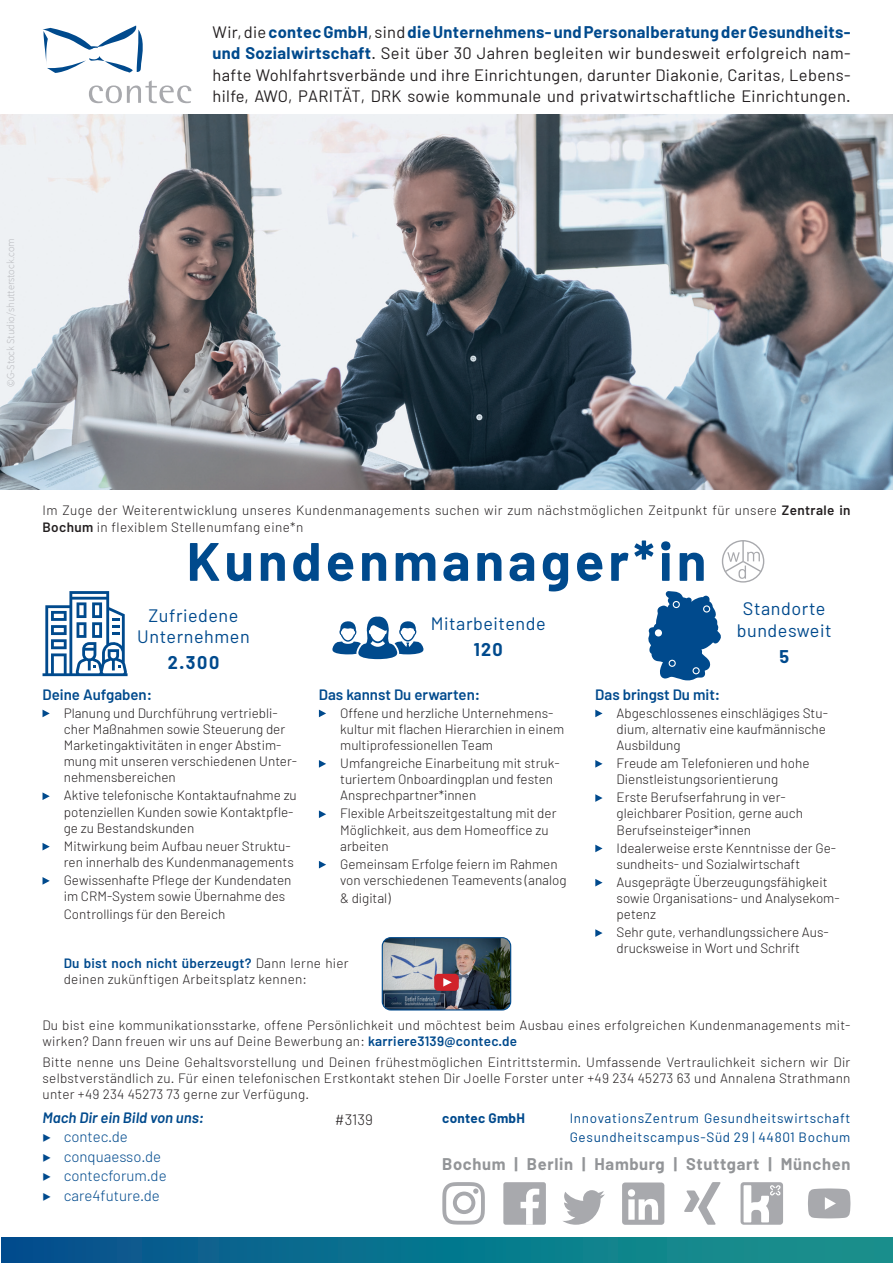
<style>
.page{position:relative;width:893px;height:1263px;background:#fff}
.page>*{position:absolute;margin:0;border:0;box-sizing:border-box;transform-origin:0 0}
.t1{font:700 54px "Barlow";letter-spacing:.075em;color:#004a8d}
.t2{font:18px/21.6px "Barlow";letter-spacing:.03em;color:#004a8d;text-align:center}
.t3{font:700 18px "Barlow";letter-spacing:.08em;color:#004a8d}
.t4{font:16.5px/21.5px "Barlow";letter-spacing:.02em;color:#231f20;text-align:justify}
.t5{font:700 16.5px "Barlow";letter-spacing:.04em;color:#939598}
.t6{font:300 15px/19.5px "Barlow";color:#004a8d}
.t7{font:600 15px "Barlow";color:#004a8d}
.t8{font:300 15px "Barlow";color:#231f20}
.t9{font:300 13.5px/16.2px "Barlow";color:#231f20}
.t10{font:300 13.5px/16.2px "Barlow";letter-spacing:.02em;color:#231f20}
.t11{font:300 13.5px/16.2px "Barlow";letter-spacing:.03em;color:#231f20}
.t12{font:13.5px/18.9px "Barlow";letter-spacing:.05em;color:#004a8d}
.t13{font:700 13.5px "Barlow";letter-spacing:.02em;color:#004a8d}
.t14{font:300 10.5px "Source Sans Pro";color:#b6b7bb}
.s1{font-weight:700;color:#004a8d}
.s2{font-weight:600}
.s3{font-weight:600;color:#004a8d}
.s4{font-weight:600;font-style:italic}
.s5{font-family:"Source Sans Pro"}
</style>
<div class="page">
<img style="left:0;top:115px;width:893px;height:374px">
<div style="left:503px;top:1182px;width:43px;height:43px;background:#a8a9ad;border-radius:2px"></div>
<svg style="left:520px;top:1188px;width:19px;height:37px"></svg>
<svg style="left:43px;top:710px;width:7px;height:7px"></svg>
<svg style="left:43px;top:792px;width:7px;height:8px"></svg>
<svg style="left:43px;top:843px;width:7px;height:7px"></svg>
<svg style="left:43px;top:877px;width:7px;height:8px"></svg>
<svg style="left:319px;top:710px;width:7px;height:7px"></svg>
<svg style="left:319px;top:760px;width:7px;height:8px"></svg>
<svg style="left:319px;top:810px;width:7px;height:8px"></svg>
<svg style="left:319px;top:861px;width:7px;height:7px"></svg>
<svg style="left:595px;top:710px;width:7px;height:7px"></svg>
<svg style="left:595px;top:760px;width:7px;height:8px"></svg>
<svg style="left:595px;top:794px;width:7px;height:8px"></svg>
<svg style="left:595px;top:845px;width:7px;height:7px"></svg>
<svg style="left:595px;top:879px;width:7px;height:7px"></svg>
<svg style="left:595px;top:929px;width:7px;height:8px"></svg>
<svg style="left:43px;top:26px;width:100px;height:47px"></svg>
<svg style="left:89px;top:80px;width:102px;height:23px"></svg>
<div style="left:1px;top:1237px;width:892px;height:26px;background:linear-gradient(to right,#02518e,#17978c)"></div>
<svg style="left:563px;top:1190px;width:42px;height:35px"></svg>
<svg style="left:808px;top:1188px;width:42px;height:30px"></svg>
<svg style="left:684px;top:1182px;width:36px;height:43px"></svg>
<svg style="left:442px;top:1182px;width:43px;height:42px"></svg>
<svg style="left:740px;top:1182px;width:43px;height:43px"></svg>
<svg style="left:744px;top:1185px;width:37px;height:37px"></svg>
<div style="left:622px;top:1182px;width:42px;height:43px;background:#a8a9ad;border-radius:3px"></div>
<svg style="left:628px;top:1189px;width:30px;height:31px"></svg>
<div style="left:722px;top:540px;width:42px;height:43px;border:1px solid #a8a9ad;border-radius:50%"></div>
<hr style="left:742px;top:541px;width:2px;height:20px;background:#a8a9ad">
<svg style="left:723px;top:552px;width:40px;height:27px"></svg>
<svg style="left:332px;top:617px;width:92px;height:42px"></svg>
<svg style="left:648px;top:591px;width:73px;height:89px"></svg>
<div style="left:669px;top:660px;width:7px;height:7px;border:1px solid #fff;border-radius:50%"></div>
<svg style="left:43px;top:591px;width:85px;height:85px"></svg>
<img style="left:382px;top:938px;width:129px;height:72px">
<div style="left:382px;top:937px;width:129px;height:73px;border:1px solid #004a8d;border-radius:9px"></div>
<svg style="left:434px;top:974px;width:25px;height:17px"></svg>
<p class="t4" style="left:213px;top:21px;width:639px">Wir, die <span class="s1">contec GmbH</span>, sind <span class="s1">die Unternehmens- und Personalberatung der Gesundheits&shy;und Sozialwirtschaft</span>. Seit über 30 Jahren begleiten wir bundesweit erfolgreich nam&shy;hafte Wohlfahrtsverbände und ihre Einrichtungen, darunter Diakonie, Caritas, Lebens&shy;hilfe, AWO, PARITÄT, DRK sowie kommunale und privatwirtschaftliche Einrichtungen.</p>
<p class="t14" style="left:4px;top:387px;width:150px;rotate:-90deg">©G-Stock Studio/shutterstock.com</p>
<p class="t11" style="left:43px;top:502px;width:809px">Im Zuge der Weiterentwicklung unseres Kundenmanagements suchen wir zum nächstmöglichen Zeitpunkt für unsere <span class="s2">Zentrale in<br>Bochum</span> in flexiblem Stellenumfang eine*n</p>
<h1 class="t1" style="left:187px;top:528px;width:521px">Kundenmanager*in</h1>
<h2 class="t2" style="left:137px;top:604px;width:114px">Zufriedene<br>Unternehmen</h2>
<h2 class="t3" style="left:168px;top:652px;width:53px">2.300</h2>
<h2 class="t2" style="left:431px;top:613px;width:116px">Mitarbeitende</h2>
<h2 class="t3" style="left:474px;top:638px;width:30px">120</h2>
<h2 class="t2" style="left:737px;top:598px;width:96px">Standorte bundesweit</h2>
<h2 class="t3" style="left:779px;top:645px;width:11px">5</h2>
<p class="t7" style="left:43px;top:685px;width:111px">Deine Aufgaben:</p>
<p class="t9" style="left:64px;top:704px;width:235px">Planung und Durchführung vertriebli&shy;cher Maßnahmen sowie Steuerung der Marketingaktivitäten in enger Abstim&shy;mung mit unseren verschiedenen Unter&shy;nehmensbereichen</p>
<p class="t9" style="left:64px;top:787px;width:235px">Aktive telefonische Kontaktaufnahme zu potenziellen Kunden sowie Kontaktpfle&shy;ge zu Bestandskunden</p>
<p class="t9" style="left:64px;top:837px;width:232px">Mitwirkung beim Aufbau neuer Struktu&shy;ren innerhalb des Kundenmanagements</p>
<p class="t9" style="left:64px;top:872px;width:229px">Gewissenhafte Pflege der Kundendaten im CRM-System sowie Übernahme des</p>
<p class="t9" style="left:64px;top:906px;width:163px">Controllings für den Bereich</p>
<p class="t7" style="left:319px;top:685px;width:163px">Das kannst Du erwarten:</p>
<p class="t9" style="left:340px;top:704px;width:226px">Offene und herzliche Unternehmens&shy;kultur mit flachen Hierarchien in einem multiprofessionellen Team</p>
<p class="t9" style="left:340px;top:755px;width:221px">Umfangreiche Einarbeitung mit struk&shy;turiertem Onboardingplan und festen<br>Ansprechpartner*innen</p>
<p class="t9" style="left:340px;top:805px;width:218px">Flexible Arbeitszeitgestaltung mit der<br>Möglichkeit, aus dem Homeoffice zu arbeiten</p>
<p class="t9" style="left:340px;top:855px;width:228px">Gemeinsam Erfolge feiern im Rahmen von verschiedenen Teamevents (analog</p>
<p class="t9" style="left:340px;top:890px;width:52px">&amp; digital)</p>
<p class="t10" style="left:64px;top:955px;width:286px"><span class="s3">Du bist noch nicht überzeugt?</span> Dann lerne hier deinen zukünftigen Arbeitsplatz kennen:</p>
<p class="t7" style="left:595px;top:685px;width:126px">Das bringst Du mit:</p>
<p class="t9" style="left:617px;top:704px;width:213px">Abgeschlossenes einschlägiges Stu&shy;dium, alternativ eine kaufmännische<br>Ausbildung</p>
<p class="t9" style="left:617px;top:755px;width:194px">Freude am Telefonieren und hohe<br>Dienstleistungsorientierung</p>
<p class="t9" style="left:617px;top:789px;width:188px">Erste Berufserfahrung in ver&shy;gleichbarer Position, gerne auch<br>Berufseinsteiger*innen</p>
<p class="t9" style="left:617px;top:839px;width:221px">Idealerweise erste Kenntnisse der Ge&shy;sundheits- und Sozialwirtschaft</p>
<p class="t9" style="left:617px;top:873px;width:225px">Ausgeprägte Überzeugungsfähigkeit sowie Organisations- und Analysekom&shy;petenz</p>
<p class="t9" style="left:617px;top:924px;width:214px">Sehr gute, verhandlungssichere Aus&shy;drucksweise in Wort und Schrift</p>
<p class="t10" style="left:43px;top:1016px;width:809px">Du bist eine kommunikationsstarke, offene Persönlichkeit und möchtest beim Ausbau eines erfolgreichen Kundenmanagements mit&shy;wirken? Dann freuen wir uns auf Deine Bewerbung an: <span class="s3">karriere3139@contec.de</span></p>
<p class="t9" style="left:43px;top:1053px;width:809px;text-align:justify">Bitte nenne uns Deine Gehaltsvorstellung und Deinen frühestmöglichen Eintrittstermin. Umfassende Vertraulichkeit sichern wir Dir selbstverständlich zu. Für einen telefonischen Erstkontakt stehen Dir Joelle Forster unter +49 234 45273 63 und Annalena Strathmann unter +49 234 45273 73 gerne zur Verfügung.</p>
<p class="t8" style="left:335px;top:1110px;width:39px">#3139</p>
<p class="t6" style="left:43px;top:1107px;width:163px"><span class="s4">Mach Dir ein Bild von uns: </span><span class="s5">▶</span> contec.de<br><span class="s5">▶</span> conquaesso.de<br><span class="s5">▶</span> contecforum.de<br><span class="s5">▶</span> care4future.de</p>
<p class="t13" style="left:442px;top:1110px;width:84px">contec GmbH</p>
<p class="t12" style="left:570px;top:1109px;width:282px">InnovationsZentrum Gesundheitswirtschaft<br>Gesundheitscampus-Süd 29 | 44801 Bochum</p>
<p class="t5" style="left:442px;top:1153px;width:410px">Bochum | Berlin | Hamburg | Stuttgart | München</p>
</div>
